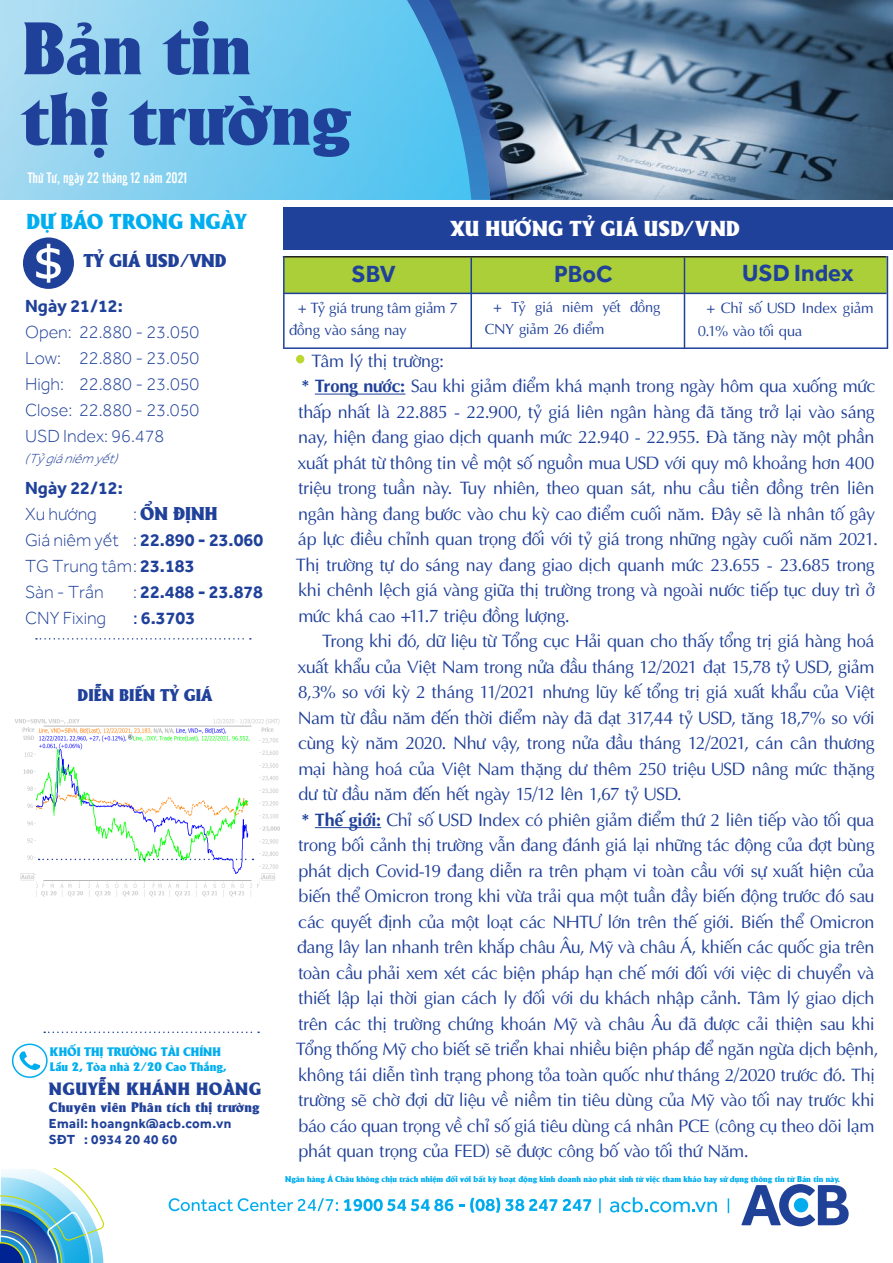
<style>
.page{position:relative;width:893px;height:1263px;background:#fff}
.page>*{position:absolute;margin:0;border:0;box-sizing:border-box;transform-origin:0 0}
.t1{font:72px/70.5px "UTM Alberta Heavy";letter-spacing:.005em;color:#20419a}
.t2{font:700 24px "Effra";color:#20419a}
.t3{font:21px "UTM Alberta Heavy";letter-spacing:.01em;color:#fff}
.t4{font:21px "UTM Alberta Heavy";color:#00aeef}
.t5{font:18px "UTM Aptima";letter-spacing:-.025em;color:#20419a}
.t6{font:300 18px/26px "Effra";color:#20419a;text-align:justify}
.t7{font:700 18px "Effra";color:#20419a}
.t8{font:18px "UTM Alberta Heavy";color:#20419a}
.t9{font:17.25px "UTM Alberta Heavy";letter-spacing:.03em;color:#20419a}
.t10{font:16.5px "UTM Alberta Heavy";color:#20419a}
.t11{font:15px/22.5px "UTM Aptima";letter-spacing:-.02em;color:#20419a}
.t12{font:15px "UTM Cafeta";color:#fff}
.t13{font:14.7px/22.5px "UTM Aptima";letter-spacing:-.03em;color:#20419a}
.t14{font:700 13.5px/16.2px "Effra";letter-spacing:.03em;color:#20419a}
.t15{font:13.5px "UTM Alberta Heavy";letter-spacing:.03em;color:#20419a}
.t16{font:italic 300 13.5px "Effra";color:#20419a}
.t17{font:12px/14.4px "UTM Alberta Heavy";color:#00aeef}
.t18{font:8.25px "UTM Alberta Heavy";color:#00aeef}
.s1{font-family:"Effra";font-weight:300}
.s2{font-weight:700}
.s3{font-weight:300}
.s4{font-weight:400}
.s5{font-size:14.7px}
</style>
<div class="page">
<svg style="left:19px;top:1051px;width:21px;height:19px"></svg>
<div style="left:12px;top:1043px;width:36px;height:35px;border:2px solid #00aeef;border-radius:50%"></div>
<img style="left:522px;top:0;width:371px;height:200px">
<hr style="left:315px;top:394px;width:90px;height:1px;background:#20419a">
<hr style="left:315px;top:827px;width:66px;height:1px;background:#20419a">
<div style="left:283px;top:207px;width:610px;height:43px;background:#20419a"></div>
<svg style="left:508px;top:0;width:14px;height:200px;background:#506b85"></svg>
<svg style="left:0;top:0;width:407px;height:200px;background:#83d0f0"></svg>
<svg style="left:407px;top:0;width:101px;height:200px;background:#448bbc"></svg>
<svg style="left:23px;top:237px;width:51px;height:52px"></svg>
<svg style="left:44px;top:1031px;width:215px;height:2px"></svg>
<svg style="left:1px;top:1169px;width:104px;height:94px"></svg>
<svg style="left:741px;top:1184px;width:108px;height:42px"></svg>
<svg style="left:599px;top:1198px;width:2px;height:15px"></svg>
<svg style="left:728px;top:1198px;width:1px;height:15px"></svg>
<svg style="left:169px;top:1198px;width:169px;height:13px"></svg>
<svg style="left:344px;top:1199px;width:109px;height:12px"></svg>
<svg style="left:459px;top:1204px;width:5px;height:3px"></svg>
<svg style="left:470px;top:1198px;width:87px;height:14px"></svg>
<svg style="left:563px;top:1199px;width:28px;height:12px"></svg>
<svg style="left:610px;top:1197px;width:107px;height:15px"></svg>
<div style="left:296px;top:355px;width:8px;height:8px;background:#bed630;border-radius:50%"></div>
<div style="left:284px;top:257px;width:603px;height:36px;background:#abcf38"></div>
<hr style="left:283px;top:256px;width:604px;height:1px;background:#231f20">
<hr style="left:284px;top:293px;width:603px;height:1px;background:#20419a">
<hr style="left:284px;top:347px;width:603px;height:2px;background:#20419a">
<hr style="left:283px;top:256px;width:2px;height:93px;background:#20419a">
<hr style="left:684px;top:257px;width:1px;height:91px;background:#20419a">
<hr style="left:470px;top:257px;width:2px;height:91px;background:#20419a">
<hr style="left:887px;top:256px;width:1px;height:93px;background:#20419a">
<img style="left:14px;top:718px;width:265px;height:178px">
<svg style="left:39px;top:859px;width:214px;height:1px"></svg>
<svg style="left:36px;top:638px;width:215px;height:2px"></svg>
<h1 class="t1" style="left:22px;top:7px;width:329px">Bản tin thị trường</h1>
<p class="t12" style="left:28px;top:167px;width:161px">Thứ Tư, ngày 22 tháng 12 năm 2021</p>
<p class="t4" style="left:26px;top:205px;width:222px">DỰ BÁO TRONG NGÀY</p>
<p class="t8" style="left:84px;top:247px;width:145px">TỶ GIÁ USD/VND</p>
<p class="t7" style="left:25px;top:295px;width:99px">Ngày 21/12:</p>
<p class="t6" style="left:25px;top:319px;width:176px">Open: 22.880 - 23.050<br>Low: 22.880 - 23.050<br>High: 22.880 - 23.050<br>Close: 22.880 - 23.050<br>USD Index: 96.478</p>
<p class="t7" style="left:25px;top:477px;width:99px">Ngày 22/12:</p>
<p class="t6" style="left:25px;top:501px;width:73px">Xu hướng</p>
<p class="t8" style="left:133px;top:500px;width:86px"><span class="s1">:</span> ỔN ĐỊNH</p>
<p class="t6" style="left:25px;top:527px;width:240px;text-align:left">Giá niêm yết : <span class="s2">22.890 - 23.060<br></span>TG Trung tâm: <span class="s2">23.183<br></span>Sàn - Trần</p>
<p class="t16" style="left:25px;top:451px;width:100px">(Tỷgiániêm yết)</p>
<p class="t7" style="left:133px;top:581px;width:132px"><span class="s3">:</span> 22.488 - 23.878</p>
<p class="t6" style="left:25px;top:605px;width:83px">CNY Fixing</p>
<p class="t7" style="left:133px;top:607px;width:64px"><span class="s4">:</span> 6.3703</p>
<p class="t10" style="left:78px;top:683px;width:136px">DIỄN BIẾN TỶ GIÁ</p>
<p class="t17" style="left:50px;top:1044px;width:178px">KHỐI THỊ TRƯỜNG TÀI CHÍNH<br>Lầu 2, Tòa nhà 2/20 Cao Thắng,</p>
<p class="t9" style="left:49px;top:1076px;width:214px">NGUYỄN KHÁNH HOÀNG</p>
<p class="t15" style="left:49px;top:1097px;width:212px">Chuyên viên Phân tích thị trường</p>
<p class="t14" style="left:49px;top:1115px;width:184px">Email: hoangnk@acb.com.vn<br>SĐT : 0934 20 40 60</p>
<p class="t3" style="left:450px;top:213px;width:291px">XU HƯỚNG TỶ GIÁ USD/VND</p>
<h2 class="t2" style="left:742px;top:258px;width:113px">USD Index</h2>
<h2 class="t2" style="left:351px;top:259px;width:46px">SBV</h2>
<h2 class="t2" style="left:554px;top:259px;width:60px">PBoC</h2>
<p class="t11" style="left:289px;top:295px;width:170px;text-indent:9px">+ Tỷ giá trung tâm giảm 7 đồng vào sáng nay</p>
<p class="t13" style="left:485px;top:294px;width:177px;text-indent:8px">+ Tỷ giá niêm yết đồng<br>CNY giảm 26 điểm</p>
<p class="t11" style="left:698px;top:296px;width:177px;text-indent:9px"><span class="s5">+</span> Chỉ số USD Index giảm<br>0.1% vào tối qua</p>
<p class="t5" style="left:311px;top:347px;width:134px">Tâm lý thị trường:</p>
<p class="t5" style="left:302px;top:373px;width:575px"><span class="s2">* Trong nước:</span> Sau khi giảm điểm khá mạnh trong ngày hôm qua xuống mức</p>
<p class="t5" style="left:298px;top:398px;width:578px">thấp nhất là 22.885 - 22.900, tỷ giá liên ngân hàng đã tăng trở lại vào sáng</p>
<p class="t5" style="left:298px;top:424px;width:578px">nay, hiện đang giao dịch quanh mức 22.940 - 22.955. Đà tăng này một phần</p>
<p class="t5" style="left:298px;top:449px;width:579px">xuất phát từ thông tin về một số nguồn mua USD với quy mô khoảng hơn 400</p>
<p class="t5" style="left:298px;top:475px;width:578px">triệu trong tuần này. Tuy nhiên, theo quan sát, nhu cầu tiền đồng trên liên</p>
<p class="t5" style="left:298px;top:500px;width:578px">ngân hàng đang bước vào chu kỳ cao điểm cuối năm. Đây sẽ là nhân tố gây</p>
<p class="t5" style="left:298px;top:526px;width:582px">áp lực điều chỉnh quan trọng đối với tỷ giá trong những ngày cuối năm 2021.</p>
<p class="t5" style="left:296px;top:551px;width:581px">Thị trường tự do sáng nay đang giao dịch quanh mức 23.655 - 23.685 trong</p>
<p class="t5" style="left:298px;top:577px;width:578px">khi chênh lệch giá vàng giữa thị trường trong và ngoài nước tiếp tục duy trì ở</p>
<p class="t5" style="left:298px;top:602px;width:273px">mức khá cao +11.7 triệu đồng lượng.</p>
<p class="t5" style="left:322px;top:628px;width:554px">Trong khi đó, dữ liệu từ Tổng cục Hải quan cho thấy tổng trị giá hàng hoá</p>
<p class="t5" style="left:298px;top:653px;width:579px">xuất khẩu của Việt Nam trong nửa đầu tháng 12/2021 đạt 15,78 tỷ USD, giảm</p>
<p class="t5" style="left:298px;top:679px;width:579px">8,3% so với kỳ 2 tháng 11/2021 nhưng lũy kế tổng trị giá xuất khẩu của Việt</p>
<p class="t5" style="left:298px;top:704px;width:579px">Nam từ đầu năm đến thời điểm này đã đạt 317,44 tỷ USD, tăng 18,7% so với</p>
<p class="t5" style="left:298px;top:730px;width:578px">cùng kỳ năm 2020. Như vậy, trong nửa đầu tháng 12/2021, cán cân thương</p>
<p class="t5" style="left:298px;top:755px;width:578px">mại hàng hoá của Việt Nam thặng dư thêm 250 triệu USD nâng mức thặng</p>
<p class="t5" style="left:299px;top:781px;width:385px">dư từ đầu năm đến hết ngày 15/12 lên 1,67 tỷ USD.</p>
<p class="t5" style="left:302px;top:806px;width:574px"><span class="s2">* Thế giới:</span> Chỉ số USD Index có phiên giảm điểm thứ 2 liên tiếp vào tối qua</p>
<p class="t5" style="left:298px;top:832px;width:578px">trong bối cảnh thị trường vẫn đang đánh giá lại những tác động của đợt bùng</p>
<p class="t5" style="left:298px;top:857px;width:578px">phát dịch Covid-19 đang diễn ra trên phạm vi toàn cầu với sự xuất hiện của</p>
<p class="t5" style="left:298px;top:883px;width:577px">biến thể Omicron trong khi vừa trải qua một tuần đầy biến động trước đó sau</p>
<p class="t5" style="left:298px;top:908px;width:578px">các quyết định của một loạt các NHTƯ lớn trên thế giới. Biến thể Omicron</p>
<p class="t5" style="left:297px;top:934px;width:579px">đang lây lan nhanh trên khắp châu Âu, Mỹ và châu Á, khiến các quốc gia trên</p>
<p class="t5" style="left:298px;top:959px;width:578px">toàn cầu phải xem xét các biện pháp hạn chế mới đối với việc di chuyển và</p>
<p class="t5" style="left:298px;top:985px;width:578px">thiết lập lại thời gian cách ly đối với du khách nhập cảnh. Tâm lý giao dịch</p>
<p class="t5" style="left:298px;top:1010px;width:578px">trên các thị trường chứng khoán Mỹ và châu Âu đã được cải thiện sau khi</p>
<p class="t5" style="left:296px;top:1036px;width:584px">Tổng thống Mỹ cho biết sẽ triển khai nhiều biện pháp để ngăn ngừa dịch bệnh,</p>
<p class="t5" style="left:298px;top:1061px;width:579px">không tái diễn tình trạng phong tỏa toàn quốc như tháng 2/2020 trước đó. Thị</p>
<p class="t5" style="left:298px;top:1087px;width:578px">trường sẽ chờ đợi dữ liệu về niềm tin tiêu dùng của Mỹ vào tối nay trước khi</p>
<p class="t5" style="left:298px;top:1112px;width:578px">báo cáo quan trọng về chỉ số giá tiêu dùng cá nhân PCE (công cụ theo dõi lạm</p>
<p class="t5" style="left:298px;top:1138px;width:452px">phát quan trọng của FED) sẽ được công bố vào tối thứ Năm.</p>
<p class="t18" style="left:285px;top:1173px;width:556px">Ngân hàng Á Châu không chịu trách nhiệm đối với bất kỳ hoạt động kinh doanh nào phát sinh từ việc tham khảo hay sử dụng thông tin từ Bản tin này.</p>
</div>
